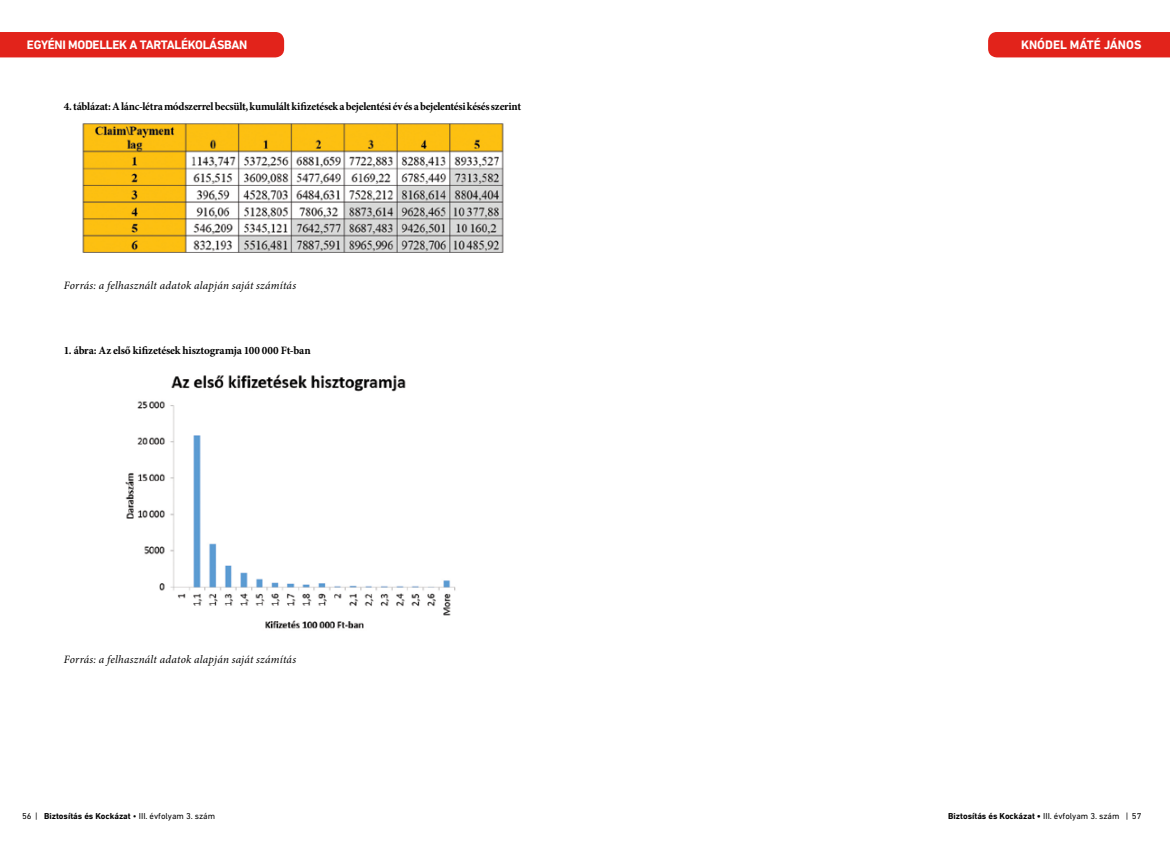
<style>
.page{position:relative;width:1170px;height:844px;background:#fff}
.page>*{position:absolute;margin:0;border:0;box-sizing:border-box;transform-origin:0 0}
.t1{font:700 12.5px "DIN Next LT Pro";letter-spacing:-.025em;color:#fff}
.t2{font:700 12.5px "DIN Next LT Pro";color:#fff}
.t3{font:700 11.25px "Minion Pro";letter-spacing:-.02em;color:#000}
.t4{font:italic 11.25px "Minion Pro";letter-spacing:.02em;color:#000}
.t5{font:8.75px "DIN Next LT Pro";color:#000}
.t6{font:700 8.75px "DIN Next LT Pro";color:#000}
.s1{font-weight:700}
.s2{font-weight:400}
</style>
<div class="page">
<div style="left:988px;top:32px;width:181px;height:25px;background:#e2231b"></div>
<img style="left:125px;top:374px;width:331px;height:255px">
<img style="left:82px;top:123px;width:422px;height:130px">
<div style="left:0;top:32px;width:284px;height:25px;background:#e2231b"></div>
<p class="t1" style="left:27px;top:38px;width:222px">EGYÉNI MODELLEK A TARTALÉKOLÁSBAN</p>
<p class="t3" style="left:64px;top:98px;width:459px">4. táblázat: A lánc-létra módszerrel becsült, kumulált kifizetések a bejelentési év és a bejelentési késés szerint</p>
<p class="t4" style="left:64px;top:277px;width:234px">Forrás: a felhasznált adatok alapján saját számítás</p>
<p class="t3" style="left:64px;top:342px;width:248px">1. ábra: Az első kifizetések hisztogramja 100 000 Ft-ban</p>
<p class="t4" style="left:64px;top:651px;width:234px">Forrás: a felhasznált adatok alapján saját számítás</p>
<p class="t2" style="left:1020px;top:38px;width:122px">KNÓDEL MÁTÉ JÁNOS</p>
<p class="t5" style="left:22px;top:810px;width:194px">56 | <span class="s1">Biztosítás és Kockázat</span> • III. évfolyam 3. szám</p>
<p class="t6" style="left:948px;top:810px;width:195px">Biztosítás és Kockázat • <span class="s2">III. évfolyam 3. szám | 57</span></p>
</div>
